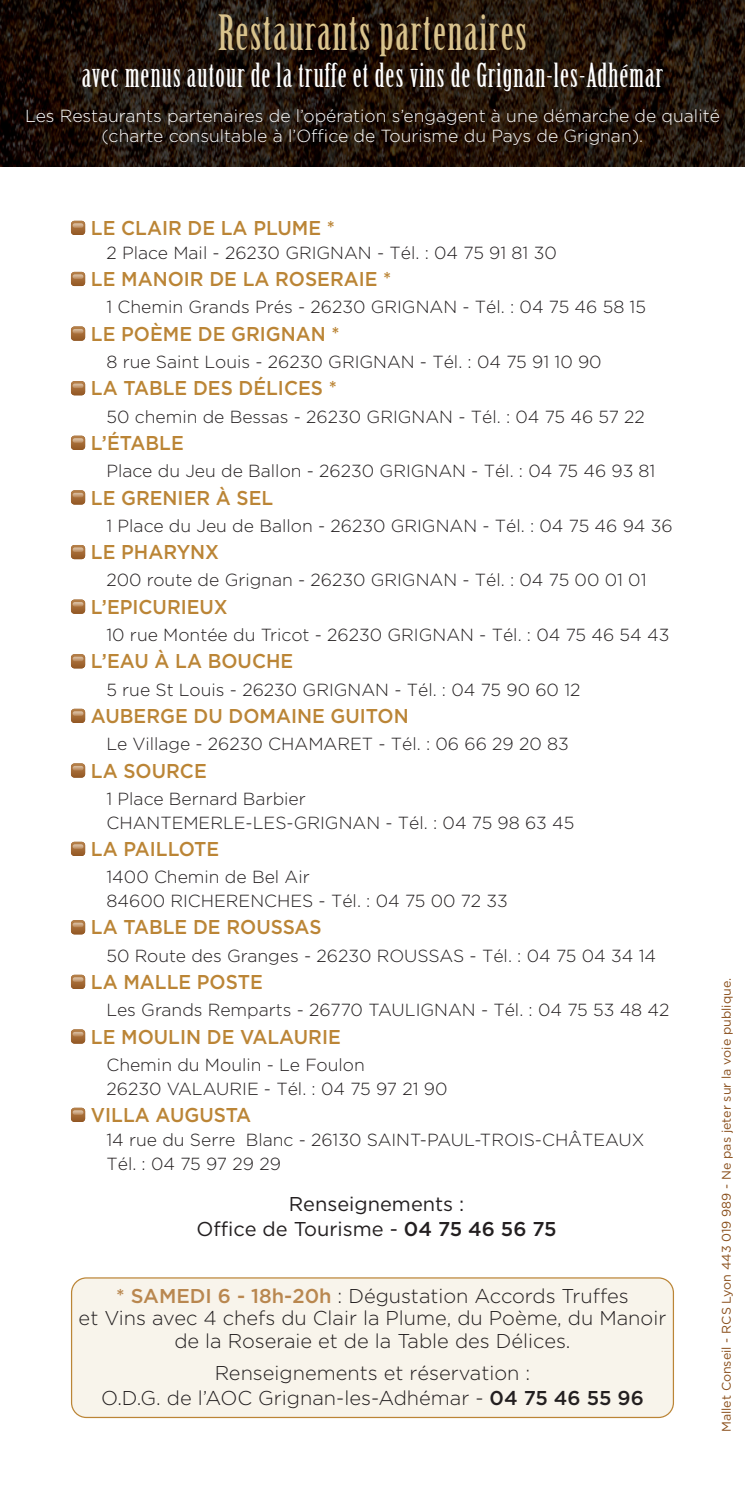
<style>
.page{position:relative;width:745px;height:1489px;background:#fff}
.page>*{position:absolute;margin:0;border:0;box-sizing:border-box;transform-origin:0 0}
.t1{font:47.5px "Birch Std";letter-spacing:.035em;color:#d9c38d}
.t2{font:32.5px "Birch Std";letter-spacing:.035em;color:#fff}
.t3{font:500 20px "Gotham HTF";color:#bb8536;scale:.95 1}
.t4{font:300 20px/22.5px "Gotham HTF";color:#231f20;text-align:center}
.t5{font:20px/25px "Gotham HTF";color:#231f20;text-align:center}
.t6{font:300 17.5px/23.8px "Gotham HTF";color:#231f20}
.t7{font:300 17.5px/20px "Gotham HTF";color:#fff;text-align:center}
.t8{font:12.5px "Gotham HTF";color:#894e1a}
.s1{font-weight:500}
.s2{font-weight:500;color:#b9874f}
</style>
<div class="page">
<svg style="left:71px;top:1107px;width:14px;height:14px"></svg>
<svg style="left:73px;top:1110px;width:10px;height:4px"></svg>
<svg style="left:71px;top:654px;width:14px;height:14px"></svg>
<svg style="left:73px;top:656px;width:10px;height:5px"></svg>
<svg style="left:71px;top:599px;width:14px;height:14px"></svg>
<svg style="left:73px;top:602px;width:10px;height:4px"></svg>
<svg style="left:71px;top:545px;width:14px;height:14px"></svg>
<svg style="left:73px;top:547px;width:10px;height:5px"></svg>
<svg style="left:71px;top:490px;width:14px;height:14px"></svg>
<svg style="left:73px;top:493px;width:10px;height:4px"></svg>
<svg style="left:71px;top:1029px;width:14px;height:14px"></svg>
<svg style="left:73px;top:1031px;width:10px;height:5px"></svg>
<svg style="left:71px;top:381px;width:14px;height:14px"></svg>
<svg style="left:73px;top:383px;width:10px;height:5px"></svg>
<svg style="left:71px;top:974px;width:14px;height:14px"></svg>
<svg style="left:73px;top:977px;width:10px;height:4px"></svg>
<svg style="left:71px;top:920px;width:14px;height:14px"></svg>
<svg style="left:73px;top:922px;width:10px;height:5px"></svg>
<svg style="left:71px;top:841px;width:14px;height:15px"></svg>
<svg style="left:73px;top:844px;width:10px;height:4px"></svg>
<svg style="left:71px;top:763px;width:14px;height:14px"></svg>
<svg style="left:73px;top:765px;width:10px;height:5px"></svg>
<svg style="left:71px;top:708px;width:14px;height:15px"></svg>
<svg style="left:73px;top:711px;width:10px;height:4px"></svg>
<svg style="left:71px;top:436px;width:14px;height:14px"></svg>
<svg style="left:73px;top:438px;width:10px;height:5px"></svg>
<svg style="left:71px;top:326px;width:14px;height:15px"></svg>
<svg style="left:73px;top:329px;width:10px;height:4px"></svg>
<svg style="left:71px;top:272px;width:14px;height:14px"></svg>
<svg style="left:73px;top:274px;width:10px;height:5px"></svg>
<svg style="left:71px;top:221px;width:14px;height:14px"></svg>
<svg style="left:73px;top:223px;width:10px;height:5px"></svg>
<img style="left:0;top:0;width:744px;height:167px">
<div style="left:72px;top:1278px;width:600px;height:138px;background:#f8f4eb"></div>
<div style="left:71px;top:1277px;width:602px;height:140px;border:2px solid #bb8536;border-radius:15px"></div>
<h1 class="t1" style="left:218px;top:14px;width:310px">Restaurants partenaires</h1>
<h2 class="t2" style="left:82px;top:63px;width:582px">avec menus autour de la truffe et des vins de Grignan-les-Adhémar</h2>
<p class="t7" style="left:25px;top:107px;width:696px">Les Restaurants partenaires de l’opération s’engagent à une démarche de qualité (charte consultable à l’Office de Tourisme du Pays de Grignan).</p>
<p class="t3" style="left:91px;top:221px;width:258px">LE CLAIR DE LA PLUME *</p>
<p class="t6" style="left:106px;top:242px;width:451px">2 Place Mail - 26230 GRIGNAN - Tél. : 04 75 91 81 30</p>
<p class="t3" style="left:91px;top:272px;width:317px">LE MANOIR DE LA ROSERAIE *</p>
<p class="t6" style="left:106px;top:296px;width:541px">1 Chemin Grands Prés - 26230 GRIGNAN - Tél. : 04 75 46 58 15</p>
<p class="t3" style="left:91px;top:326px;width:263px">LE POÈME DE GRIGNAN *</p>
<p class="t6" style="left:106px;top:351px;width:496px">8 rue Saint Louis - 26230 GRIGNAN - Tél. : 04 75 91 10 90</p>
<p class="t3" style="left:91px;top:381px;width:260px">LA TABLE DES DÉLICES *</p>
<p class="t6" style="left:106px;top:406px;width:539px">50 chemin de Bessas - 26230 GRIGNAN - Tél. : 04 75 46 57 22</p>
<p class="t3" style="left:91px;top:436px;width:99px">L’ÉTABLE</p>
<p class="t6" style="left:106px;top:460px;width:550px">Place du Jeu de Ballon - 26230 GRIGNAN - Tél. : 04 75 46 93 81</p>
<p class="t3" style="left:91px;top:490px;width:193px">LE GRENIER À SEL</p>
<p class="t6" style="left:106px;top:515px;width:567px">1 Place du Jeu de Ballon - 26230 GRIGNAN - Tél. : 04 75 46 94 36</p>
<p class="t3" style="left:91px;top:545px;width:136px">LE PHARYNX</p>
<p class="t6" style="left:106px;top:569px;width:541px">200 route de Grignan - 26230 GRIGNAN - Tél. : 04 75 00 01 01</p>
<p class="t3" style="left:91px;top:599px;width:145px">L’EPICURIEUX</p>
<p class="t6" style="left:106px;top:624px;width:564px">10 rue Montée du Tricot - 26230 GRIGNAN - Tél. : 04 75 46 54 43</p>
<p class="t3" style="left:91px;top:654px;width:214px">L’EAU À LA BOUCHE</p>
<p class="t6" style="left:106px;top:678px;width:475px">5 rue St Louis - 26230 GRIGNAN - Tél. : 04 75 90 60 12</p>
<p class="t3" style="left:91px;top:709px;width:336px">AUBERGE DU DOMAINE GUITON</p>
<p class="t6" style="left:106px;top:733px;width:463px">Le Village - 26230 CHAMARET - Tél. : 06 66 29 20 83</p>
<p class="t3" style="left:91px;top:763px;width:123px">LA SOURCE</p>
<p class="t6" style="left:106px;top:788px;width:469px">1 Place Bernard Barbier<br>CHANTEMERLE-LES-GRIGNAN - Tél. : 04 75 98 63 45</p>
<p class="t3" style="left:91px;top:841px;width:136px">LA PAILLOTE</p>
<p class="t6" style="left:106px;top:866px;width:402px">1400 Chemin de Bel Air<br>84600 RICHERENCHES - Tél. : 04 75 00 72 33</p>
<p class="t3" style="left:91px;top:920px;width:244px">LA TABLE DE ROUSSAS</p>
<p class="t6" style="left:106px;top:944px;width:551px">50 Route des Granges - 26230 ROUSSAS - Tél. : 04 75 04 34 14</p>
<p class="t3" style="left:91px;top:974px;width:182px">LA MALLE POSTE</p>
<p class="t6" style="left:106px;top:999px;width:564px">Les Grands Remparts - 26770 TAULIGNAN - Tél. : 04 75 53 48 42</p>
<p class="t3" style="left:91px;top:1029px;width:264px">LE MOULIN DE VALAURIE</p>
<p class="t6" style="left:106px;top:1053px;width:342px">Chemin du Moulin - Le Foulon<br>26230 VALAURIE - Tél. : 04 75 97 21 90</p>
<p class="t3" style="left:91px;top:1107px;width:170px">VILLA AUGUSTA</p>
<p class="t6" style="left:106px;top:1128px;width:539px">14 rue du Serre Blanc - 26130 SAINT-PAUL-TROIS-CHÂTEAUX<br>Tél. : 04 75 97 29 29</p>
<p class="t5" style="left:196px;top:1192px;width:361px">Renseignements :<br>Office de Tourisme - <span class="s1">04 75 46 56 75</span></p>
<p class="t4" style="left:79px;top:1285px;width:588px"><span class="s2">* SAMEDI 6 - 18h-20h</span> : Dégustation Accords Truffes<br>et Vins avec 4 chefs du Clair la Plume, du Poème, du Manoir de la Roseraie et de la Table des Délices.</p>
<p class="t4" style="left:101px;top:1361px;width:544px;line-height:25px">Renseignements et réservation :<br>O.D.G. de l’AOC Grignan-les-Adhémar - <span class="s1">04 75 46 55 96</span></p>
<p class="t8" style="left:721px;top:1431px;width:456px;rotate:-90deg">Mallet Conseil - RCS Lyon 443 019 989 - Ne pas jeter sur la voie publique.</p>
</div>
